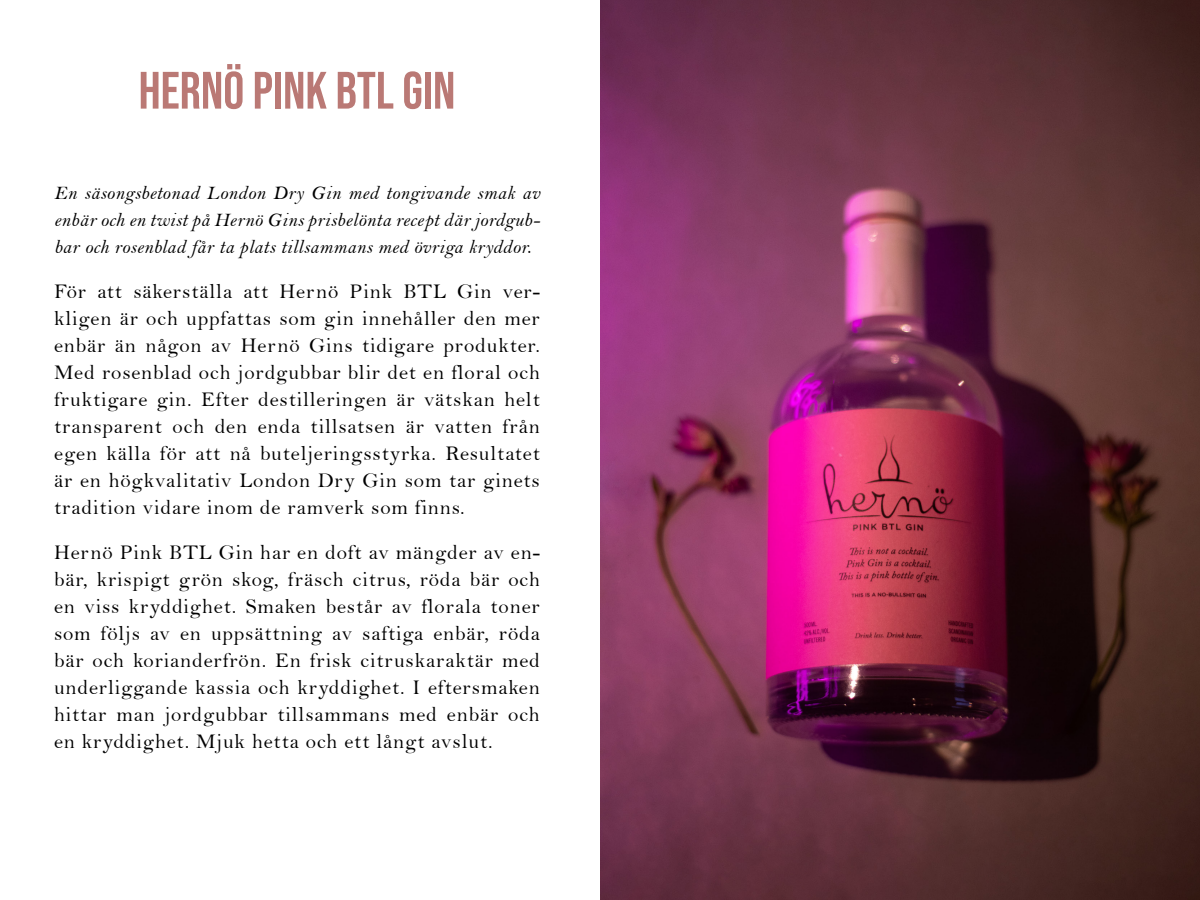
<style>
.page{position:relative;width:1200px;height:900px;background:#fff}
.page>*{position:absolute;margin:0;border:0;box-sizing:border-box;transform-origin:0 0}
.t1{font:52.5px "Bebas Neue";color:#ba7975}
.t2{font:21px/27px "Bell";letter-spacing:.04em;color:#000;text-align:justify}
.t3{font:19.5px/27px "Bell MT Italic";letter-spacing:.02em;color:#000;text-align:justify}
</style>
<div class="page">
<img style="left:600px;top:0;width:600px;height:900px">
<p class="t1" style="left:139px;top:61px;width:318px">HERNÖ PINK BTL GIN</p>
<p class="t3" style="left:54px;top:179px;width:488px">En säsongsbetonad London Dry Gin med tongivande smak av enbär och en twist på Hernö Gins prisbelönta recept där jordgub&shy;bar och rosenblad får ta plats tillsammans med övriga kryddor.</p>
<p class="t2" style="left:54px;top:277px;width:488px">För att säkerställa att Hernö Pink BTL Gin ver&shy;kligen är och uppfattas som gin innehåller den mer enbär än någon av Hernö Gins tidigare produkter.<br>Med rosenblad och jordgubbar blir det en floral och fruktigare gin. Efter destilleringen är vätskan helt transparent och den enda tillsatsen är vatten från egen källa för att nå buteljeringsstyrka. Resultatet är en högkvalitativ London Dry Gin som tar ginets tradition vidare inom de ramverk som finns.</p>
<p class="t2" style="left:54px;top:538px;width:488px">Hernö Pink BTL Gin har en doft av mängder av en&shy;bär, krispigt grön skog, fräsch citrus, röda bär och en viss kryddighet. Smaken består av florala toner som följs av en uppsättning av saftiga enbär, röda bär och korianderfrön. En frisk citruskaraktär med underliggande kassia och kryddighet. I eftersmaken hittar man jordgubbar tillsammans med enbär och en kryddighet. Mjuk hetta och ett långt avslut.</p>
</div>
